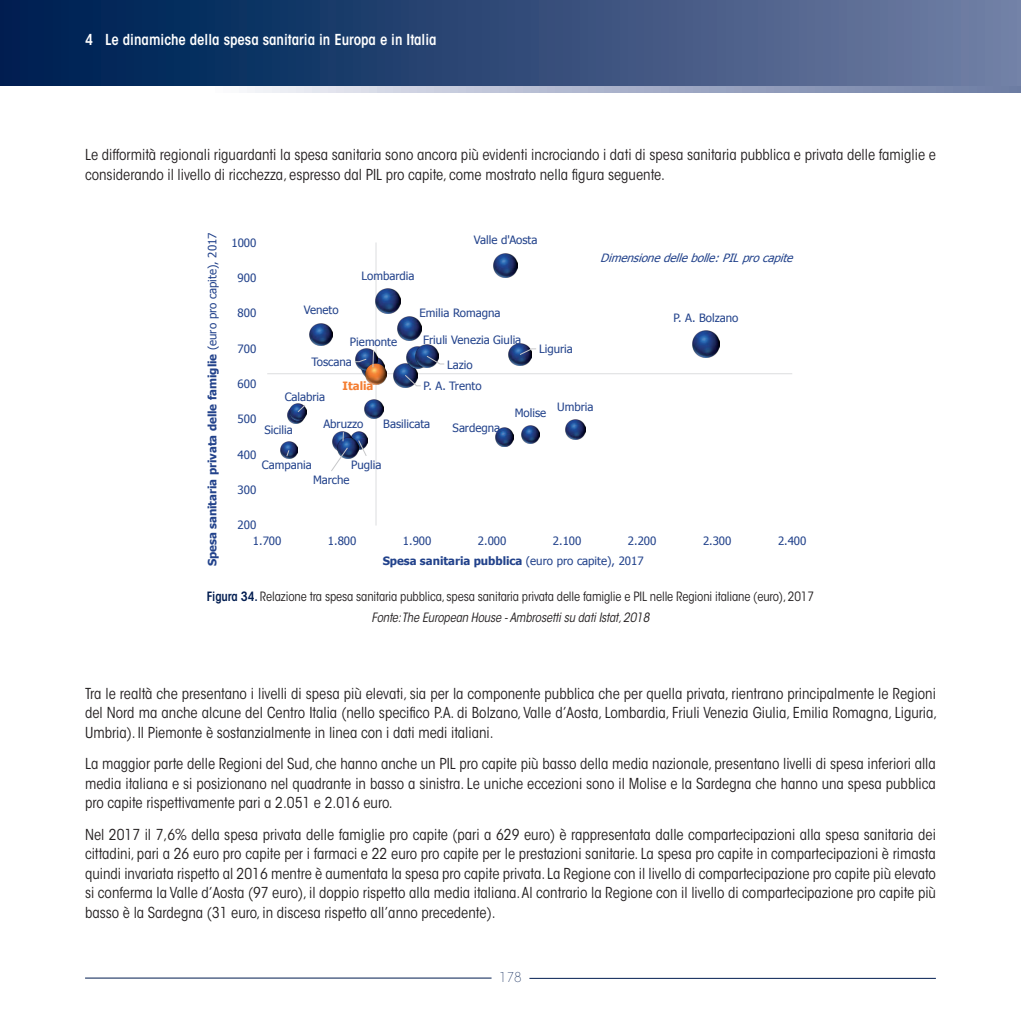
<style>
.page{position:relative;width:1021px;height:1021px;background:#fff}
.page>*{position:absolute;margin:0;border:0;box-sizing:border-box;transform-origin:0 0}
.t1{font:condensed 15px/19.5px "ITC Avant Garde Std";color:#231f20;text-align:justify}
.t2{font:600 condensed 15px "ITC Avant Garde Std";color:#fff}
.t3{font:200 13.5px "ITC Avant Garde Std";color:#001c50}
.t4{font:condensed 12.75px/21px "ITC Avant Garde Std";letter-spacing:-.01em;color:#231f20;text-align:center}
.t5{font:11.4px/20.1px "Tahoma";color:#22428b}
.t6{font:700 11.4px "Tahoma";color:#22428b}
.t7{font:italic 11.4px "Tahoma";color:#22428b}
.t8{font:700 11.4px "Tahoma";color:#f47e32}
.s1{font-weight:400}
.s2{font-weight:600;color:#001c50}
.s3{font-style:italic}
</style>
<div class="page">
<div style="left:0;top:0;width:1020px;height:92px;background:linear-gradient(to right,#fff,#6a7aa3)"></div>
<div style="left:0;top:0;width:1020px;height:85px;background:linear-gradient(to right,#001b4e,#717ea4)"></div>
<hr style="left:529px;top:977px;width:406px;height:1px;background:#001c50">
<hr style="left:85px;top:977px;width:406px;height:1px;background:#001c50">
<hr style="left:376px;top:242px;width:1px;height:283px;background:#dcdddf">
<hr style="left:267px;top:373px;width:525px;height:1px;background:#dcdddf">
<img style="left:692px;top:331px;width:27px;height:26px">
<img style="left:493px;top:253px;width:24px;height:24px">
<img style="left:375px;top:289px;width:25px;height:24px">
<img style="left:508px;top:343px;width:23px;height:23px">
<img style="left:398px;top:316px;width:23px;height:24px">
<img style="left:393px;top:363px;width:24px;height:24px">
<img style="left:521px;top:425px;width:18px;height:19px">
<img style="left:406px;top:346px;width:22px;height:23px">
<img style="left:565px;top:420px;width:20px;height:19px">
<img style="left:362px;top:356px;width:22px;height:20px">
<img style="left:359px;top:348px;width:18px;height:22px">
<img style="left:310px;top:323px;width:22px;height:23px">
<img style="left:365px;top:363px;width:21px;height:21px">
<img style="left:415px;top:345px;width:23px;height:22px">
<img style="left:495px;top:428px;width:18px;height:18px">
<img style="left:364px;top:399px;width:19px;height:19px">
<img style="left:353px;top:432px;width:14px;height:8px">
<img style="left:339px;top:431px;width:14px;height:6px">
<img style="left:348px;top:437px;width:10px;height:21px">
<img style="left:287px;top:410px;width:17px;height:13px">
<img style="left:289px;top:403px;width:17px;height:17px">
<img style="left:280px;top:441px;width:17px;height:18px">
<svg style="left:519px;top:348px;width:17px;height:7px"></svg>
<svg style="left:404px;top:374px;width:17px;height:12px"></svg>
<svg style="left:355px;top:349px;width:19px;height:19px"></svg>
<svg style="left:426px;top:355px;width:18px;height:9px"></svg>
<svg style="left:358px;top:440px;width:9px;height:16px"></svg>
<svg style="left:331px;top:432px;width:17px;height:39px"></svg>
<svg style="left:297px;top:404px;width:8px;height:8px"></svg>
<svg style="left:286px;top:449px;width:3px;height:8px"></svg>
<p class="t2" style="left:85px;top:31px;width:353px">4 Le dinamiche della spesa sanitaria in Europa e in Italia</p>
<p class="t1" style="left:85px;top:145px;width:852px">Le difformità regionali riguardanti la spesa sanitaria sono ancora più evidenti incrociando i dati di spesa sanitaria pubblica e privata delle famiglie e considerando il livello di ricchezza, espresso dal PIL pro capite, come mostrato nella figura seguente.</p>
<p class="t6" style="left:205px;top:566px;width:335px;rotate:-90deg">Spesa sanitaria privata delle famiglie <span class="s1">(euro pro capite), 2017</span></p>
<p class="t5" style="left:231px;top:232px;width:27px">1000</p>
<p class="t5" style="left:238px;top:267px;width:20px">900</p>
<p class="t5" style="left:361px;top:265px;width:54px">Lombardia</p>
<p class="t5" style="left:474px;top:230px;width:65px">Valle d'Aosta</p>
<p class="t7" style="left:600px;top:251px;width:198px">Dimensionedellebolle:PILpro capite</p>
<p class="t5" style="left:238px;top:303px;width:20px">800</p>
<p class="t5" style="left:304px;top:300px;width:36px">Veneto</p>
<p class="t5" style="left:419px;top:302px;width:82px">Emilia Romagna</p>
<p class="t5" style="left:238px;top:338px;width:20px">700</p>
<p class="t5" style="left:311px;top:331px;width:87px;text-indent:39px">Piemonte<br>Toscana</p>
<p class="t5" style="left:423px;top:329px;width:100px">Friuli Venezia Giulia</p>
<p class="t5" style="left:447px;top:354px;width:27px">Lazio</p>
<p class="t5" style="left:539px;top:339px;width:35px">Liguria</p>
<p class="t5" style="left:238px;top:373px;width:20px">600</p>
<p class="t8" style="left:342px;top:379px;width:32px">Italia</p>
<p class="t5" style="left:423px;top:376px;width:59px">P. A. Trento</p>
<p class="t5" style="left:238px;top:409px;width:20px">500</p>
<p class="t5" style="left:285px;top:387px;width:42px">Calabria</p>
<p class="t5" style="left:264px;top:419px;width:30px">Sicilia</p>
<p class="t5" style="left:323px;top:414px;width:42px">Abruzzo</p>
<p class="t5" style="left:383px;top:413px;width:48px">Basilicata</p>
<p class="t5" style="left:452px;top:418px;width:49px">Sardegna</p>
<p class="t5" style="left:514px;top:402px;width:33px">Molise</p>
<p class="t5" style="left:557px;top:396px;width:38px">Umbria</p>
<p class="t5" style="left:238px;top:444px;width:20px">400</p>
<p class="t5" style="left:262px;top:454px;width:51px">Campania</p>
<p class="t5" style="left:351px;top:454px;width:32px">Puglia</p>
<p class="t5" style="left:238px;top:479px;width:20px">300</p>
<p class="t5" style="left:313px;top:469px;width:38px">Marche</p>
<p class="t5" style="left:673px;top:307px;width:66px">P. A. Bolzano</p>
<p class="t5" style="left:238px;top:515px;width:20px">200</p>
<p class="t5" style="left:253px;top:530px;width:30px">1.700</p>
<p class="t5" style="left:328px;top:530px;width:30px">1.800</p>
<p class="t5" style="left:403px;top:530px;width:30px">1.900</p>
<p class="t5" style="left:478px;top:530px;width:30px">2.000</p>
<p class="t5" style="left:553px;top:530px;width:30px">2.100</p>
<p class="t5" style="left:628px;top:530px;width:30px">2.200</p>
<p class="t5" style="left:703px;top:530px;width:30px">2.300</p>
<p class="t5" style="left:778px;top:530px;width:30px">2.400</p>
<p class="t6" style="left:382px;top:553px;width:263px">Spesa sanitaria pubblica <span class="s1">(euro pro capite), 2017</span></p>
<p class="t4" style="left:207px;top:586px;width:608px"><span class="s2">Figura 34.</span> Relazione tra spesa sanitaria pubblica, spesa sanitaria privata delle famiglie e PIL nelle Regioni italiane (euro), 2017<br><span class="s3">Fonte:The European House - Ambrosetti su dati Istat, 2018</span></p>
<p class="t1" style="left:85px;top:683px;width:853px">Tra le realtà che presentano i livelli di spesa più elevati, sia per la componente pubblica che per quella privata, rientrano principalmente le Regioni del Nord ma anche alcune del Centro Italia (nello specifico P.A. di Bolzano, Valle d’Aosta, Lombardia, Friuli Venezia Giulia, Emilia Romagna, Liguria, Umbria). Il Piemonte è sostanzialmente in linea con i dati medi italiani.</p>
<p class="t1" style="left:85px;top:754px;width:852px">La maggior parte delle Regioni del Sud, che hanno anche un PIL pro capite più basso della media nazionale, presentano livelli di spesa inferiori alla media italiana e si posizionano nel quadrante in basso a sinistra. Le uniche eccezioni sono il Molise e la Sardegna che hanno una spesa pubblica pro capite rispettivamente pari a 2.051 e 2.016 euro.</p>
<p class="t1" style="left:85px;top:824px;width:852px">Nel 2017 il 7,6% della spesa privata delle famiglie pro capite (pari a 629 euro) è rappresentata dalle compartecipazioni alla spesa sanitaria dei cittadini, pari a 26 euro pro capite per i farmaci e 22 euro pro capite per le prestazioni sanitarie. La spesa pro capite in compartecipazioni è rimasta quindi invariata rispetto al 2016 mentre è aumentata la spesa pro capite privata. La Regione con il livello di compartecipazione pro capite più elevato si conferma la Valle d’Aosta (97 euro), il doppio rispetto alla media italiana. Al contrario la Regione con il livello di compartecipazione pro capite più basso è la Sardegna (31 euro, in discesa rispetto all’anno precedente).</p>
<p class="t3" style="left:499px;top:969px;width:24px">178</p>
</div>
